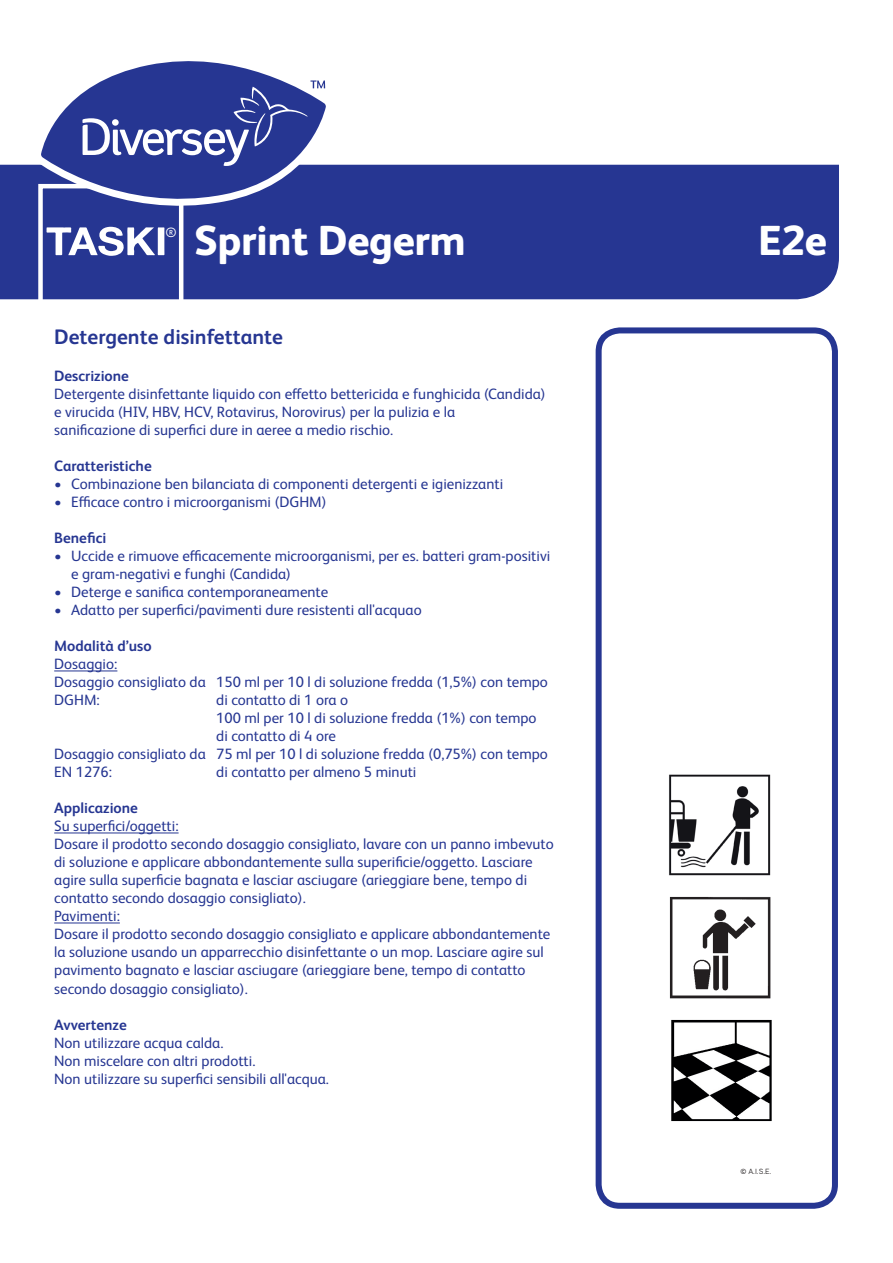
<style>
.page{position:relative;width:893px;height:1263px;background:#fff}
.page>*{position:absolute;margin:0;border:0;box-sizing:border-box;transform-origin:0 0}
.t1{font:800 42px "FS Albert Pro";letter-spacing:-.01em;color:#fff}
.t2{font:700 21px "FS Albert Pro";color:#263692}
.t3{font:15px/18px "FS Albert Pro";color:#263692}
.t4{font:700 15px "FS Albert Pro";color:#263692}
.t5{font:13.5px "FS Albert Pro";color:#fff}
.t6{font:7.5px "Aaux Pro OT";color:#231f20}
</style>
<div class="page">
<div style="left:0;top:165px;width:839px;height:134px;background:#263692"></div>
<div style="left:596px;top:327px;width:242px;height:882px;border:6px solid #263692;border-radius:21px"></div>
<hr style="left:54px;top:670px;width:63px;height:1px;background:#263692">
<hr style="left:54px;top:832px;width:125px;height:1px;background:#263692">
<hr style="left:54px;top:922px;width:66px;height:1px;background:#263692">
<div style="left:38px;top:184px;width:145px;height:126px;border:4px solid #fff"></div>
<img style="left:68px;top:227px;width:87px;height:29px">
<img style="left:669px;top:896px;width:102px;height:103px">
<svg style="left:33px;top:61px;width:305px;height:165px"></svg>
<svg style="left:82px;top:80px;width:243px;height:86px"></svg>
<img style="left:669px;top:774px;width:101px;height:101px">
<img style="left:671px;top:1019px;width:100px;height:103px">
<p class="t5" style="left:165px;top:223px;width:13px">®</p>
<h1 class="t1" style="left:194px;top:207px;width:273px">Sprint Degerm</h1>
<h1 class="t1" style="left:758px;top:207px;width:70px">E2e</h1>
<h2 class="t2" style="left:54px;top:322px;width:230px">Detergente disinfettante</h2>
<p class="t4" style="left:54px;top:366px;width:76px">Descrizione</p>
<p class="t3" style="left:54px;top:384px;width:493px">Detergente disinfettante liquido con effetto bettericida e funghicida (Candida) e virucida (HIV, HBV, HCV, Rotavirus, Norovirus) per la pulizia e la<br>sanificazione di superfici dure in aeree a medio rischio.</p>
<p class="t4" style="left:54px;top:456px;width:99px">Caratteristiche</p>
<p class="t3" style="left:54px;top:474px;width:451px">• Combinazione ben bilanciata di componenti detergenti e igienizzanti</p>
<p class="t3" style="left:54px;top:492px;width:274px">• Efficace contro i microorganismi (DGHM)</p>
<p class="t4" style="left:54px;top:528px;width:54px">Benefici</p>
<p class="t3" style="left:71px;top:546px;width:481px;text-indent:-17px">• Uccide e rimuove efficacemente microorganismi, per es. batteri gram-positivi e gram-negativi e funghi (Candida)</p>
<p class="t3" style="left:54px;top:582px;width:275px">• Deterge e sanifica contemporaneamente</p>
<p class="t3" style="left:54px;top:600px;width:369px">• Adatto per superfici/pavimenti dure resistenti all'acquao</p>
<p class="t4" style="left:54px;top:636px;width:99px">Modalità d’uso</p>
<p class="t3" style="left:54px;top:654px;width:495px">Dosaggio:<br>Dosaggio consigliato da 150 ml per 10 l di soluzione fredda (1,5%) con tempo<br>DGHM:</p>
<p class="t3" style="left:216px;top:690px;width:134px">di contatto di 1 ora o</p>
<p class="t3" style="left:216px;top:708px;width:322px">100 ml per 10 l di soluzione fredda (1%) con tempo</p>
<p class="t3" style="left:216px;top:726px;width:121px">di contatto di 4 ore</p>
<p class="t3" style="left:54px;top:744px;width:495px">Dosaggio consigliato da 75 ml per 10 l di soluzione fredda (0,75%) con tempo</p>
<p class="t3" style="left:54px;top:762px;width:59px">EN 1276:</p>
<p class="t3" style="left:216px;top:762px;width:202px">di contatto per almeno 5 minuti</p>
<p class="t4" style="left:54px;top:798px;width:85px">Applicazione</p>
<p class="t3" style="left:54px;top:816px;width:501px">Su superfici/oggetti:<br>Dosare il prodotto secondo dosaggio consigliato, lavare con un panno imbevuto di soluzione e applicare abbondantemente sulla superificie/oggetto. Lasciare agire sulla superficie bagnata e lasciar asciugare (arieggiare bene, tempo di contatto secondo dosaggio consigliato).<br>Pavimenti:<br>Dosare il prodotto secondo dosaggio consigliato e applicare abbondantemente la soluzione usando un apparrecchio disinfettante o un mop. Lasciare agire sul pavimento bagnato e lasciar asciugare (arieggiare bene, tempo di contatto secondo dosaggio consigliato).</p>
<p class="t4" style="left:54px;top:1014px;width:74px">Avvertenze</p>
<p class="t3" style="left:54px;top:1032px;width:276px">Non utilizzare acqua calda.<br>Non miscelare con altri prodotti.<br>Non utilizzare su superfici sensibili all'acqua.</p>
<p class="t6" style="left:740px;top:1166px;width:32px">© A.I.S.E.</p>
</div>
